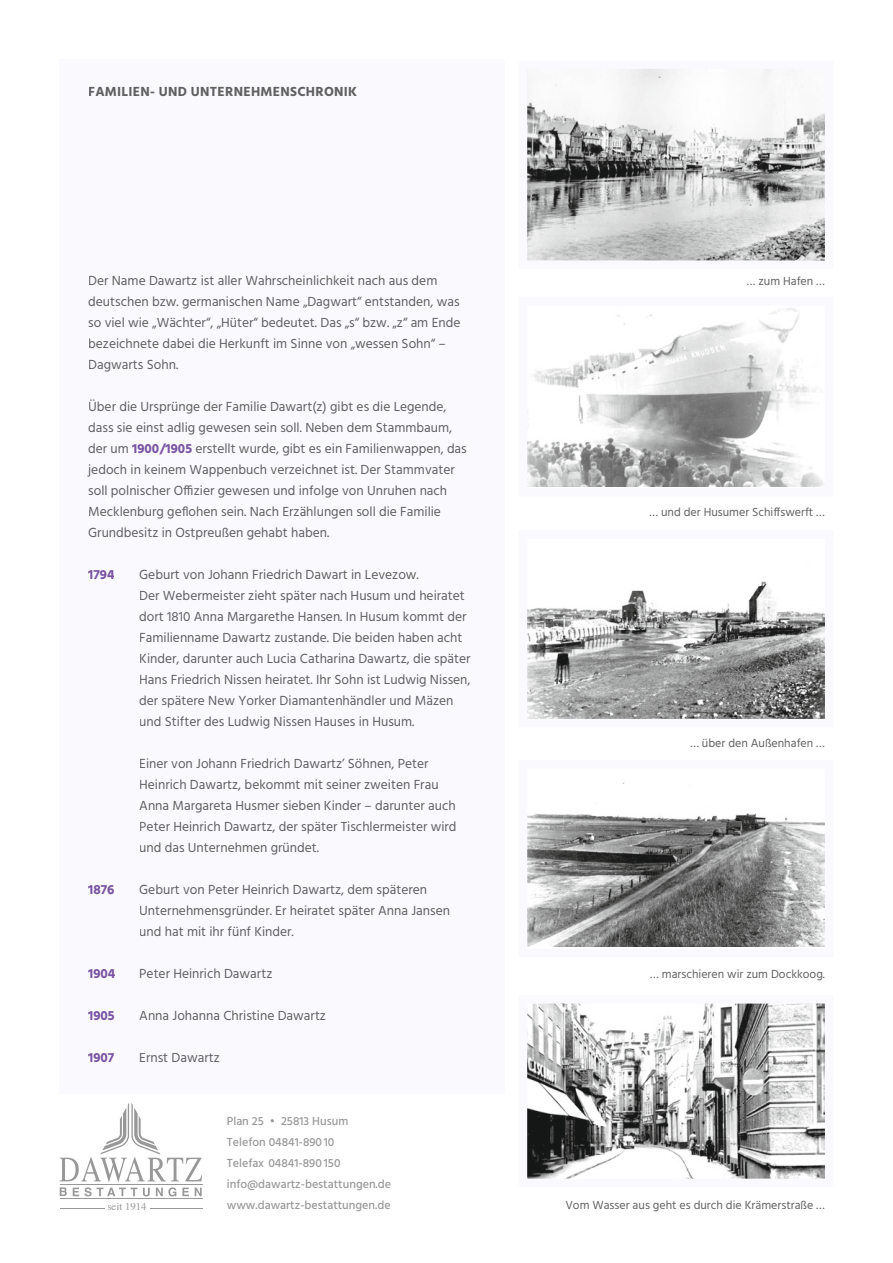
<style>
.page{position:relative;width:893px;height:1263px;background:#fff}
.page>*{position:absolute;margin:0;border:0;box-sizing:border-box;transform-origin:0 0}
.t1{font:13.5px/21px "Hind";color:#606061}
.t2{font:700 13.5px "Hind";letter-spacing:.02em;color:#606061}
.t3{font:700 13.5px "Hind";color:#7a55a3}
.t4{font:12px "Hind";color:#626262}
.t5{font:500 12px/21px "Hind";color:#999}
.t6{font:10.8px "Times";color:#989899}
.s1{font-weight:700;color:#7a55a3}
</style>
<div class="page">
<div style="left:60px;top:60px;width:445px;height:1034px;background:#faf9fd"></div>
<svg style="left:60px;top:1103px;width:142px;height:93px"></svg>
<hr style="left:60px;top:1185px;width:143px;height:1px;background:#989899">
<hr style="left:60px;top:1199px;width:143px;height:1px;background:#989899">
<hr style="left:151px;top:1208px;width:52px;height:1px;background:#989899">
<hr style="left:60px;top:1208px;width:45px;height:1px;background:#989899">
<svg style="left:527px;top:308px;width:297px;height:179px"></svg>
<svg style="left:527px;top:581px;width:298px;height:138px"></svg>
<svg style="left:527px;top:69px;width:298px;height:192px"></svg>
<svg style="left:527px;top:782px;width:298px;height:165px"></svg>
<svg style="left:527px;top:1003px;width:298px;height:176px"></svg>
<p class="t2" style="left:88px;top:83px;width:270px">FAMILIEN- UND UNTERNEHMENSCHRONIK</p>
<p class="t1" style="left:88px;top:271px;width:351px">Der Name Dawartz ist aller Wahrscheinlichkeit nach aus dem</p>
<p class="t4" style="left:747px;top:273px;width:80px">… zum Hafen …</p>
<p class="t1" style="left:88px;top:292px;width:374px">deutschen bzw. germanischen Name „Dagwart“ entstanden, was so viel wie „Wächter“, „Hüter“ bedeutet. Das „s“ bzw. „z“ am Ende bezeichnete dabei die Herkunft im Sinne von „wessen Sohn“ – Dagwarts Sohn.</p>
<p class="t1" style="left:88px;top:397px;width:380px">Über die Ursprünge der Familie Dawart(z) gibt es die Legende, dass sie einst adlig gewesen sein soll. Neben dem Stammbaum, der um <span class="s1">1900/1905</span> erstellt wurde, gibt es ein Familienwappen, das jedoch in keinem Wappenbuch verzeichnet ist. Der Stammvater soll polnischer Offizier gewesen und infolge von Unruhen nach Mecklenburg geflohen sein. Nach Erzählungen soll die Familie Grundbesitz in Ostpreußen gehabt haben.</p>
<p class="t3" style="left:88px;top:566px;width:28px">1794</p>
<p class="t1" style="left:139px;top:565px;width:333px">Geburt von Johann Friedrich Dawart in Levezow.<br>Der Webermeister zieht später nach Husum und heiratet dort 1810 Anna Margarethe Hansen. In Husum kommt der Familienname Dawartz zustande. Die beiden haben acht Kinder, darunter auch Lucia Catharina Dawartz, die später Hans Friedrich Nissen heiratet. Ihr Sohn ist Ludwig Nissen, der spätere New Yorker Diamantenhändler und Mäzen und Stifter des Ludwig Nissen Hauses in Husum.</p>
<p class="t1" style="left:139px;top:754px;width:319px">Einer von Johann Friedrich Dawartz’ Söhnen, Peter Heinrich Dawartz, bekommt mit seiner zweiten Frau Anna Margareta Husmer sieben Kinder – darunter auch Peter Heinrich Dawartz, der später Tischlermeister wird und das Unternehmen gründet.</p>
<p class="t3" style="left:88px;top:881px;width:28px">1876</p>
<p class="t1" style="left:139px;top:880px;width:312px">Geburt von Peter Heinrich Dawartz, dem späteren<br>Unternehmensgründer. Er heiratet später Anna Jansen und hat mit ihr fünf Kinder.</p>
<p class="t3" style="left:88px;top:965px;width:29px">1904</p>
<p class="t1" style="left:139px;top:964px;width:135px">Peter Heinrich Dawartz</p>
<p class="t3" style="left:88px;top:1007px;width:28px">1905</p>
<p class="t1" style="left:139px;top:1006px;width:188px">Anna Johanna Christine Dawartz</p>
<p class="t3" style="left:88px;top:1049px;width:28px">1907</p>
<p class="t1" style="left:139px;top:1048px;width:82px">Ernst Dawartz</p>
<p class="t4" style="left:649px;top:504px;width:177px">… und der Husumer Schiffswerft …</p>
<p class="t4" style="left:690px;top:735px;width:136px">… über den Außenhafen …</p>
<p class="t4" style="left:650px;top:966px;width:176px">… marschieren wir zum Dockkoog.</p>
<p class="t6" style="left:107px;top:1197px;width:41px">seit 1914</p>
<p class="t5" style="left:227px;top:1111px;width:166px">Plan 25 • 25813 Husum<br>Telefon 04841-890 10<br>Telefax 04841-890 150 info@dawartz-bestattungen.de www.dawartz-bestattungen.de</p>
<p class="t4" style="left:565px;top:1197px;width:261px">Vom Wasser aus geht es durch die Krämerstraße …</p>
</div>
